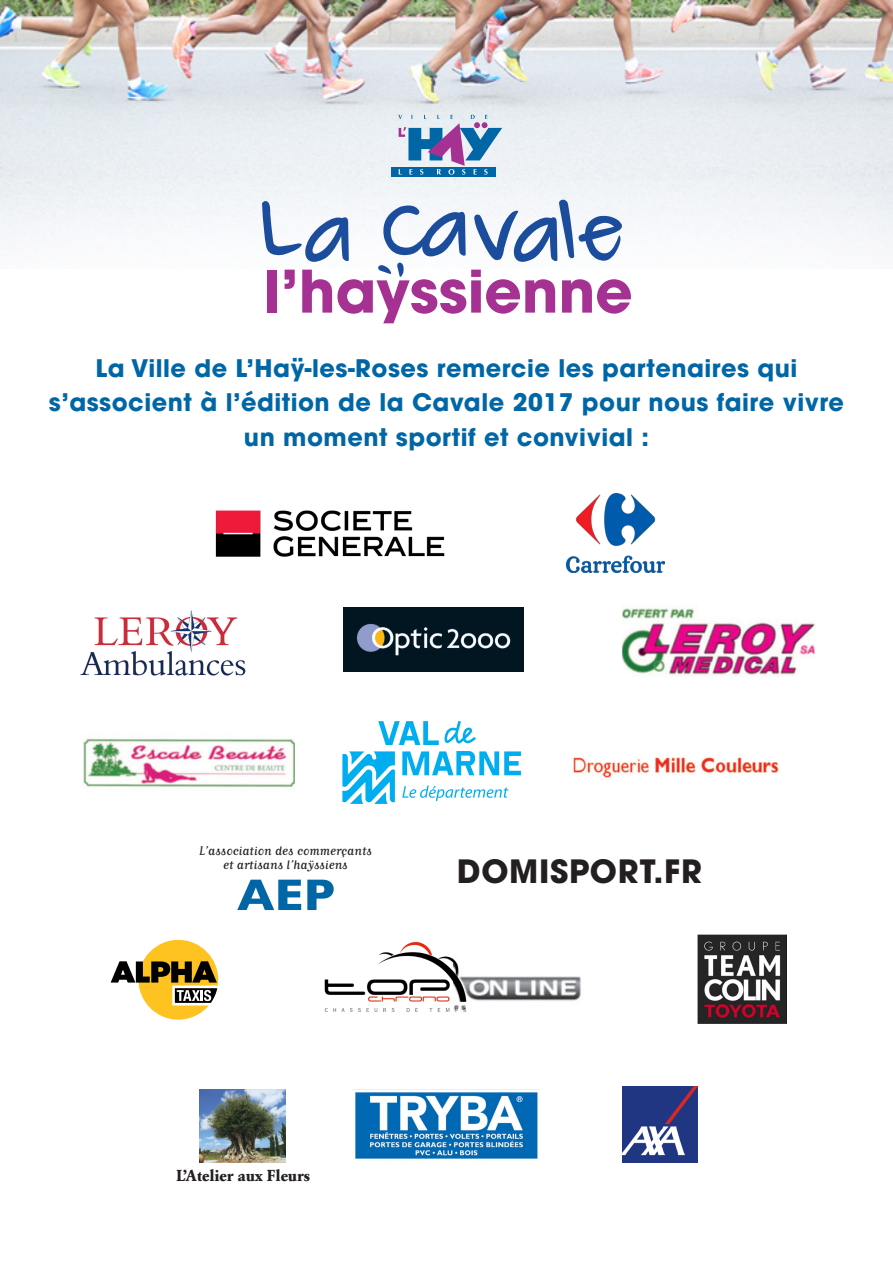
<style>
.page{position:relative;width:893px;height:1263px;background:#fff}
.page>*{position:absolute;margin:0;border:0;box-sizing:border-box;transform-origin:0 0}
.t1{font:700 31.95px "Avant Garde";letter-spacing:.02em;color:#231f20}
.t2{font:700 24px/34.5px "Avant Garde";letter-spacing:.02em;color:#0066a5;text-align:center}
.t3{font:700 15.75px "Garamond BE";letter-spacing:.02em;color:#231f20}
.t4{font:14.55px "Matrix Script";color:#231f20}
</style>
<div class="page">
<img style="left:0;top:0;width:893px;height:245px">
<div style="left:391px;top:167px;width:104px;height:9px;background:#0066a5"></div>
<svg style="left:398px;top:115px;width:104px;height:60px;background:#8fa7cb"></svg>
<svg style="left:262px;top:200px;width:369px;height:123px"></svg>
<img style="left:566px;top:494px;width:98px;height:78px">
<img style="left:215px;top:510px;width:230px;height:47px">
<img style="left:622px;top:608px;width:194px;height:69px">
<img style="left:343px;top:607px;width:181px;height:64px">
<img style="left:80px;top:610px;width:165px;height:66px">
<img style="left:573px;top:757px;width:206px;height:21px">
<img style="left:698px;top:935px;width:89px;height:89px">
<img style="left:455px;top:976px;width:126px;height:36px">
<img style="left:324px;top:941px;width:142px;height:70px">
<svg style="left:110px;top:939px;width:109px;height:81px"></svg>
<img style="left:199px;top:1089px;width:87px;height:73px">
<img style="left:622px;top:1087px;width:76px;height:75px">
<img style="left:352px;top:1089px;width:189px;height:70px">
<img style="left:83px;top:738px;width:211px;height:50px">
<svg style="left:342px;top:751px;width:53px;height:53px"></svg>
<svg style="left:402px;top:786px;width:106px;height:15px"></svg>
<svg style="left:402px;top:751px;width:119px;height:24px"></svg>
<svg style="left:378px;top:721px;width:98px;height:24px"></svg>
<svg style="left:237px;top:880px;width:97px;height:30px"></svg>
<p class="t2" style="left:49px;top:350px;width:797px">La Ville de L’Haÿ-les-Roses remercie les partenaires qui s’associent à l’édition de la Cavale 2017 pour nous faire vivre un moment sportif et convivial :</p>
<p class="t4" style="left:199px;top:844px;width:174px">L’association des commerçants</p>
<p class="t4" style="left:223px;top:857px;width:126px">et artisans l’haÿssiens</p>
<p class="t1" style="left:457px;top:851px;width:246px">DOMISPORT.FR</p>
<p class="t3" style="left:176px;top:1167px;width:135px">L’Atelier aux Fleurs</p>
</div>
